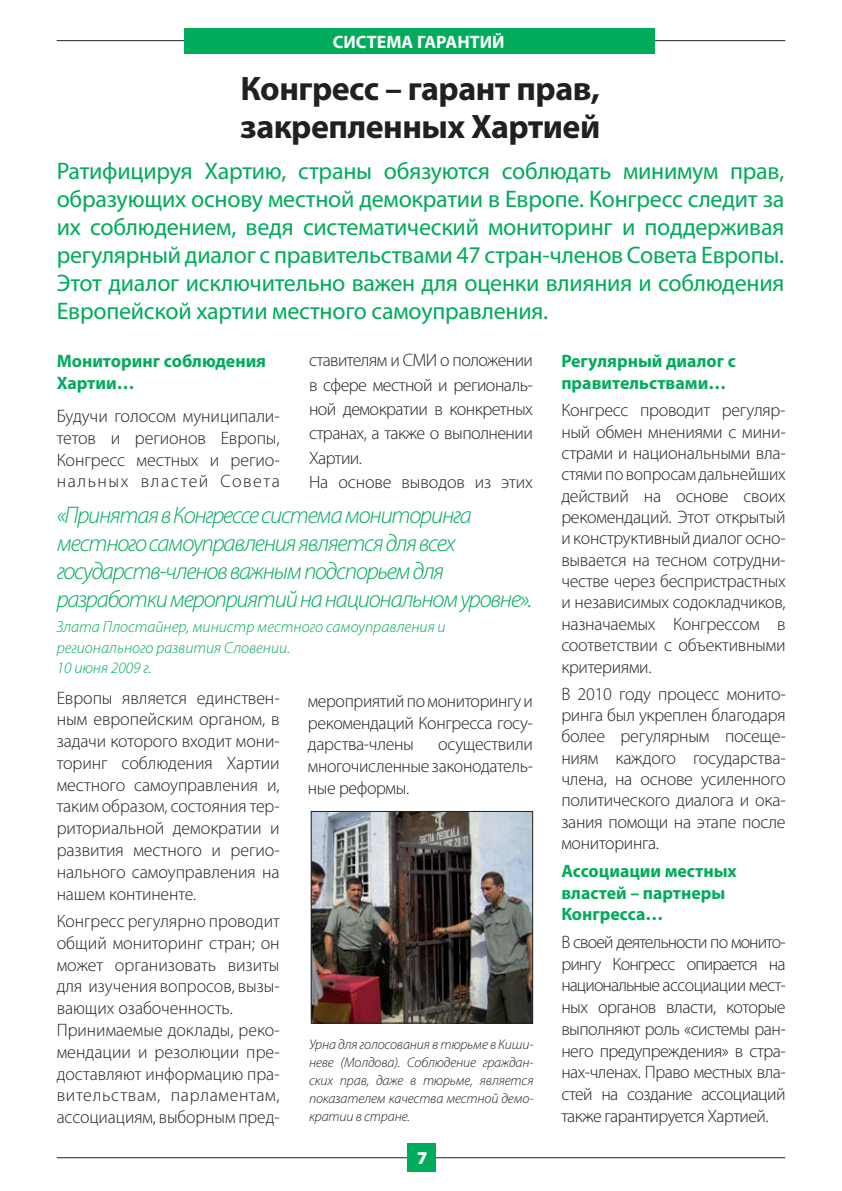
<style>
.page{position:relative;width:842px;height:1191px;background:#fff}
.page>*{position:absolute;margin:0;border:0;box-sizing:border-box;transform-origin:0 0}
.t1{font:700 34px/38px "Myriad Pro";letter-spacing:-.015em;color:#231f20}
.t2{font:24px/28px "Myriad Pro";letter-spacing:-.01em;color:#00ab5b;text-align:justify}
.t3{font:italic 300 24px/28px "Myriad Pro";letter-spacing:-.05em;color:#00ab5b}
.t4{font:300 18px/21.8px "Myriad Pro";letter-spacing:-.01em;color:#231f20;text-align:justify}
.t5{font:300 18px/24.2px "Myriad Pro";letter-spacing:-.03em;color:#231f20}
.t6{font:700 18px/21.8px "Myriad Pro";color:#00ab5b}
.t7{font:700 18px "Myriad Pro";color:#fff}
.t8{font:900 18px "Myriad Pro";color:#fff}
.t9{font:italic 300 16px/20px "Myriad Pro";color:#00ab5b}
.t10{font:italic 300 14px/18.2px "Myriad Pro";letter-spacing:-.01em;color:#231f20;text-align:justify}
</style>
<div class="page">
<hr style="left:57px;top:40px;width:728px;height:1px;background:#231f20">
<hr style="left:57px;top:1157px;width:728px;height:1px;background:#231f20">
<div style="left:184px;top:28px;width:471px;height:26px;background:#00ab5b"></div>
<div style="left:407px;top:1143px;width:28px;height:28px;background:#00ab5b"></div>
<img style="left:313px;top:813px;width:218px;height:208px">
<div style="left:311px;top:811px;width:222px;height:212px;border:1px solid #231f20"></div>
<p class="t7" style="left:333px;top:30px;width:173px">СИСТЕМА ГАРАНТИЙ</p>
<h1 class="t1" style="left:240px;top:69px;width:362px">Конгресс – гарант прав, закрепленных Хартией</h1>
<p class="t2" style="left:57px;top:156px;width:729px">Ратифицируя Хартию, страны обязуются соблюдать минимум прав, образующих основу местной демократии в Европе. Конгресс следит за их соблюдением, ведя систематический мониторинг и поддерживая регулярный диалог с правительствами 47 стран-членов Совета Европы.<br>Этот диалог исключительно важен для оценки влияния и соблюдения Европейской хартии местного самоуправления.</p>
<p class="t6" style="left:57px;top:349px;width:211px">Мониторинг соблюдения<br>Хартии…</p>
<p class="t4" style="left:57px;top:405px;width:225px">Будучи голосом муниципали&shy;тетов и регионов Европы, Конгресс местных и регио&shy;нальных властей Совета</p>
<p class="t5" style="left:309px;top:348px;width:225px">ставителям и СМИ о положении в сфере местной и региональ&shy;ной демократии в конкретных странах, а также о выполнении<br>Хартии.<br>На основе выводов из этих</p>
<p class="t6" style="left:561px;top:350px;width:176px">Регулярный диалог с правительствами…</p>
<p class="t4" style="left:561px;top:399px;width:226px">Конгресс проводит регуляр&shy;ный обмен мнениями с мини&shy;страми и национальными вла&shy;стями по вопросам дальнейших действий на основе своих рекомендаций. Этот открытый и конструктивный диалог осно&shy;вывается на тесном сотрудни&shy;честве через беспристрастных и независимых содокладчиков, назначаемых Конгрессом в соответствии с объективными критериями.</p>
<p class="t4" style="left:561px;top:682px;width:226px">В 2010 году процесс монито&shy;ринга был укреплен благодаря более регулярным посеще&shy;ниям каждого государства&shy;члена, на основе усиленного политического диалога и ока&shy;зания помощи на этапе после мониторинга.</p>
<p class="t6" style="left:561px;top:859px;width:177px">Ассоциации местных властей – партнеры<br>Конгресса…</p>
<p class="t4" style="left:561px;top:930px;width:226px">В своей деятельности по монито&shy;рингу Конгресс опирается на национальные ассоциации мест&shy;ных органов власти, которые выполняют роль «системы ран&shy;него предупреждения» в стра&shy;нах-членах. Право местных вла&shy;стей на создание ассоциаций также гарантируется Хартией.</p>
<h2 class="t3" style="left:57px;top:500px;width:477px">«Принятая в Конгрессе система мониторинга местного самоуправления является для всех государств-членов важным подспорьем для разработки мероприятий на национальном уровне».</h2>
<p class="t9" style="left:57px;top:617px;width:390px">Злата Плостайнер, министр местного самоуправления и регионального развития Словении.<br>10 июня 2009 г.</p>
<p class="t4" style="left:57px;top:686px;width:224px">Европы является единствен&shy;ным европейским органом, в задачи которого входит мони&shy;торинг соблюдения Хартии местного самоуправления и, таким образом, состояния тер&shy;риториальной демократии и развития местного и регио&shy;нального самоуправления на нашем континенте.</p>
<p class="t4" style="left:57px;top:910px;width:225px;text-align:left">Конгресс регулярно проводит общий мониторинг стран; он может организовать визиты для изучения вопросов, вызы&shy;вающих озабоченность.<br>Принимаемые доклады, реко&shy;мендации и резолюции пре&shy;доставляют информацию пра&shy;вительствам, парламентам, ассоциациям, выборным пред-</p>
<p class="t4" style="left:308px;top:689px;width:227px">мероприятий по мониторингу и рекомендаций Конгресса госу&shy;дарства-члены</p>
<p class="t4" style="left:308px;top:733px;width:227px;text-indent:130px">осуществили многочисленные законодатель&shy;ные реформы.</p>
<p class="t10" style="left:309px;top:1034px;width:226px">Урна для голосования в тюрьме в Киши&shy;неве (Молдова). Соблюдение граждан&shy;ских прав, даже в тюрьме, является показателем качества местной демо&shy;кратии в стране.</p>
<p class="t8" style="left:417px;top:1145px;width:12px">7</p>
</div>
